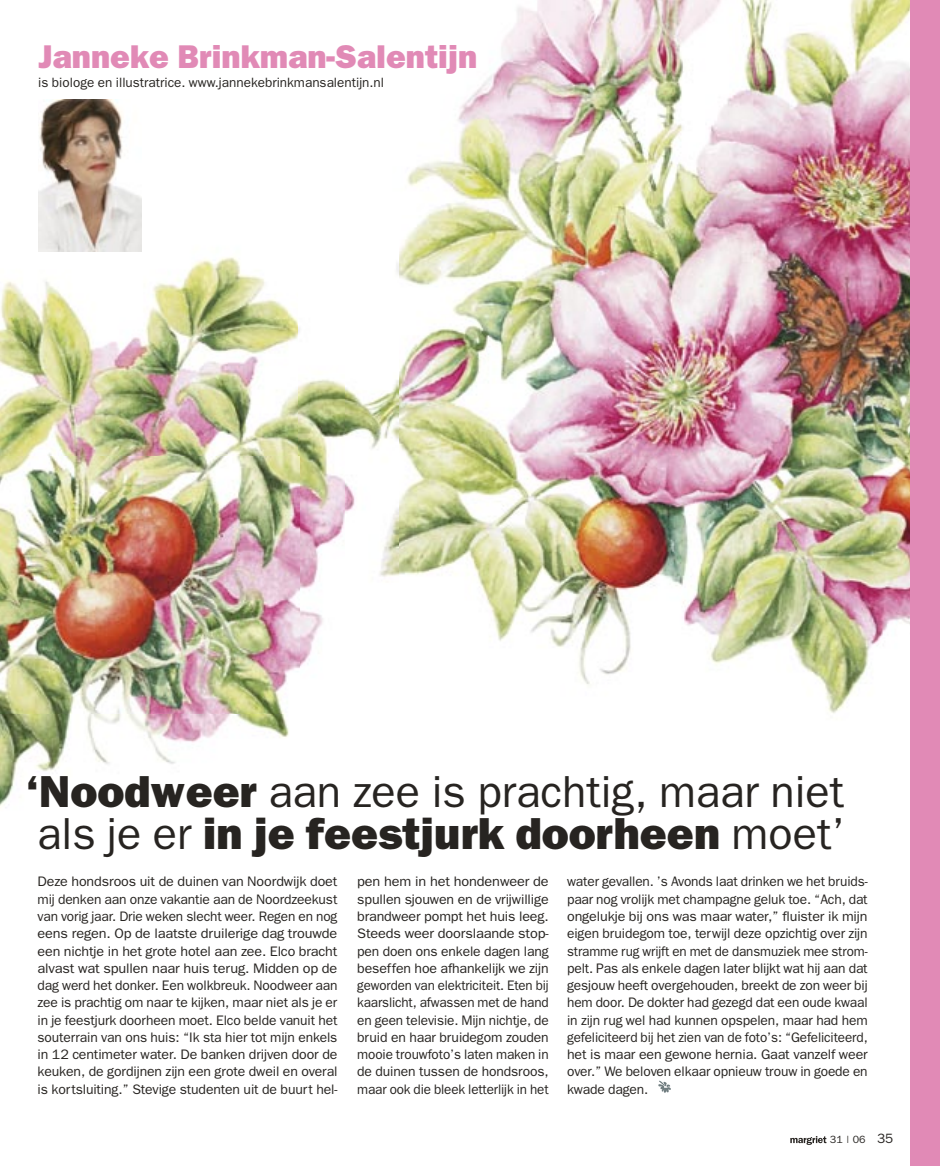
<style>
.page{position:relative;width:940px;height:1166px;background:#fff}
.page>*{position:absolute;margin:0;border:0;box-sizing:border-box;transform-origin:0 0}
.t1{font:45px/42px "Franklin Gothic";color:#272421}
.t2{font:800 33px "Franklin Gothic";color:#e18ab6}
.t3{font:13.8px/17.2px "Franklin Gothic";letter-spacing:-.01em;color:#272421;text-align:justify}
.t4{font:13.8px/17.2px "Franklin Gothic";letter-spacing:-.01em;color:#272421;text-align:justify;scale:1.05 1}
.t5{font:13.5px "Franklin Gothic";color:#272421}
.t6{font:10.5px "Franklin Gothic";color:#272421}
.s1{font-weight:800}
.s2{font-size:13.5px}
</style>
<div class="page">
<img style="left:398px;top:0;width:512px;height:714px">
<img style="left:0;top:198px;width:346px;height:608px">
<img style="left:346px;top:264px;width:52px;height:313px">
<div style="left:910px;top:0;width:30px;height:1165px;background:#e18ab6"></div>
<img style="left:38px;top:100px;width:103px;height:151px">
<svg style="left:658px;top:1080px;width:13px;height:12px"></svg>
<svg style="left:790px;top:1136px;width:36px;height:8px"></svg>
<h2 class="t2" style="left:38px;top:37px;width:440px">Janneke Brinkman-Salentijn</h2>
<p class="t5" style="left:38px;top:75px;width:347px">is biologe en illustratrice. www.jannekebrinkmansalentijn.nl</p>
<h1 class="t1" style="left:25px;top:769px;width:821px"><span class="s1">‘Noodweer</span> aan zee is prachtig, maar niet als je er <span class="s1">in je feestjurk doorheen</span> moet’</h1>
<p class="t3" style="left:38px;top:872px;width:301px">Deze hondsroos uit de duinen van Noordwijk doet mij denken aan onze vakantie aan de Noordzeekust van vorig jaar. Drie weken slecht weer. Regen en nog eens regen. Op de laatste druilerige dag trouwde een nichtje in het grote hotel aan zee. Elco bracht alvast wat spullen naar huis terug. Midden op de dag werd het donker. Een wolkbreuk. Noodweer aan zee is prachtig om naar te kijken, maar niet als je er in je feestjurk doorheen moet. Elco belde vanuit het souterrain van ons huis: “Ik sta hier tot mijn enkels in 12 centimeter water. De banken drijven door de keuken, de gordijnen zijn een grote dweil en overal is kortsluiting.” Stevige studenten uit de buurt hel-</p>
<p class="t4" style="left:357px;top:872px;width:184px">pen hem in het hondenweer de spullen sjouwen en de vrijwillige brandweer pompt het huis leeg.<br>Steeds weer doorslaande stop&shy;pen doen ons enkele dagen lang beseffen hoe afhankelijk we zijn geworden van elektriciteit. Eten bij kaarslicht, afwassen met de hand en geen televisie. Mijn nichtje, de bruid en haar bruidegom zouden mooie trouwfoto’s laten maken in de duinen tussen de hondsroos, maar ook die bleek letterlijk in het</p>
<p class="t3" style="left:567px;top:872px;width:302px">water gevallen. ’s Avonds laat drinken we het bruids&shy;paar nog vrolijk met champagne geluk toe. “Ach, dat ongelukje bij ons was maar water,” fluister ik mijn eigen bruidegom toe, terwijl deze opzichtig over zijn stramme rug wrijft en met de dansmuziek mee strom&shy;pelt. Pas als enkele dagen later blijkt wat hij aan dat gesjouw heeft overgehouden, breekt de zon weer bij hem door. De dokter had gezegd dat een oude kwaal in zijn rug wel had kunnen opspelen, maar had hem gefeliciteerd bij het zien van de foto’s: “Gefeliciteerd, het is maar een gewone hernia. Gaat vanzelf weer over.” We beloven elkaar opnieuw trouw in goede en kwade dagen.</p>
<p class="t6" style="left:830px;top:1133px;width:65px">31 | 06 <span class="s2">35</span></p>
</div>
